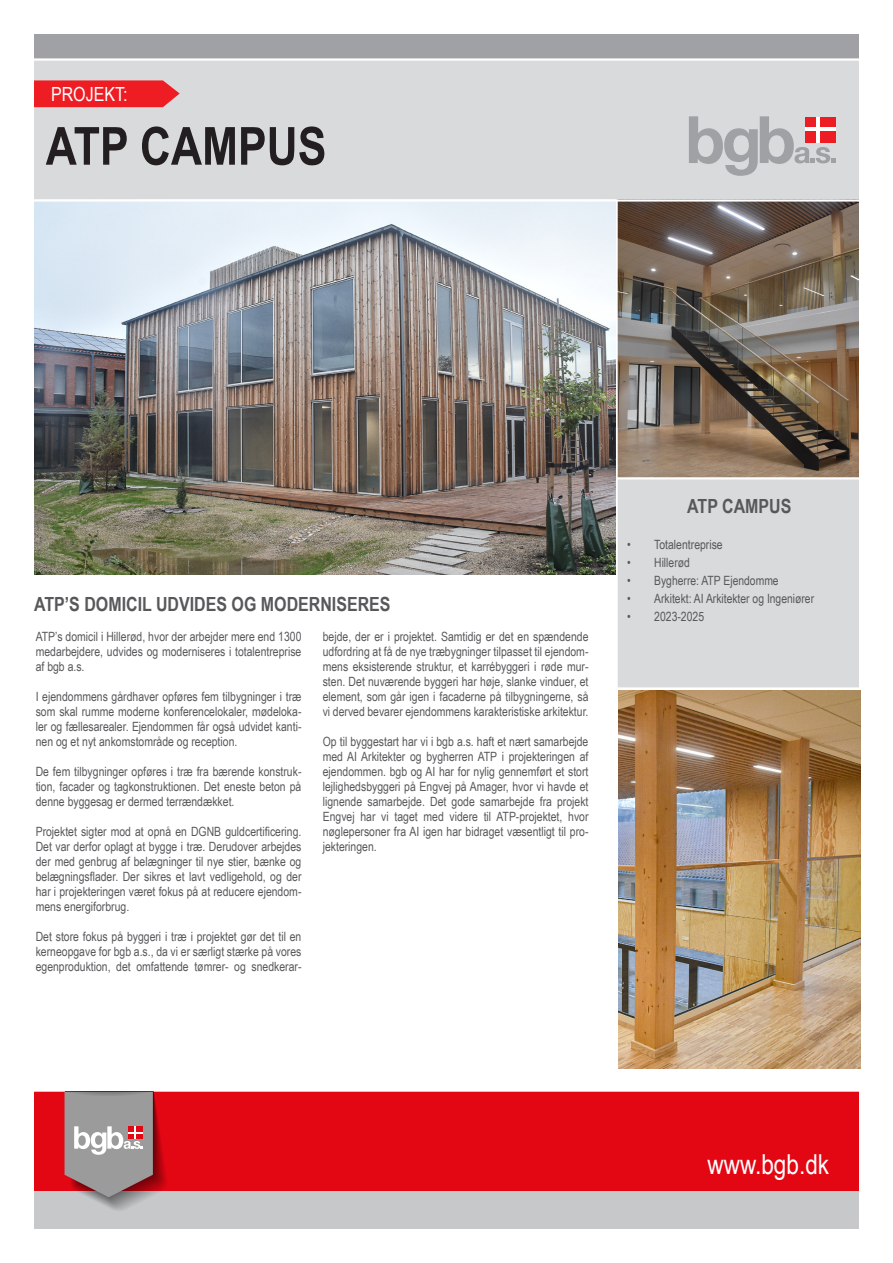
<style>
.page{position:relative;width:893px;height:1263px;background:#fff}
.page>*{position:absolute;margin:0;border:0;box-sizing:border-box;transform-origin:0 0}
.t1{font:700 52.5px "Arial Narrow";color:#231f20}
.t2{font:27.6px "Arial Narrow";color:#fff}
.t3{font:700 19.5px "Arial Narrow";color:#57585a}
.t4{font:19.5px "Arial Narrow";color:#fff}
.t5{font:12.75px/15px "Arial Narrow";color:#57585a;text-align:justify}
</style>
<div class="page">
<img style="left:619px;top:690px;width:241px;height:379px">
<div style="left:616px;top:478px;width:243px;height:211px;background:#d9dadc"></div>
<div style="left:34px;top:1092px;width:825px;height:137px;background:#c7c8ca"></div>
<div style="left:34px;top:1092px;width:825px;height:98px;background:#e30613"></div>
<svg style="left:42px;top:1092px;width:133px;height:118px"></svg>
<div style="left:34px;top:60px;width:825px;height:140px;background:#d9dadc"></div>
<svg style="left:34px;top:80px;width:146px;height:27px;background:#ec2b30"></svg>
<svg style="left:689px;top:116px;width:147px;height:60px"></svg>
<div style="left:805px;top:117px;width:31px;height:25px;background:#ee1d23"></div>
<hr style="left:816px;top:117px;width:4px;height:25px;background:#fff">
<hr style="left:805px;top:128px;width:31px;height:3px;background:#fff">
<img style="left:618px;top:202px;width:241px;height:275px">
<hr style="left:615px;top:199px;width:3px;height:874px;background:#fff">
<hr style="left:616px;top:477px;width:277px;height:2px;background:#fff">
<hr style="left:614px;top:687px;width:279px;height:3px;background:#fff">
<div style="left:34px;top:34px;width:825px;height:26px;background:#a0a1a5"></div>
<hr style="left:24px;top:58px;width:850px;height:3px;background:#fff">
<img style="left:34px;top:202px;width:581px;height:372px">
<hr style="left:24px;top:199px;width:850px;height:3px;background:#fff">
<p class="t4" style="left:51px;top:79px;width:78px">PROJEKT:</p>
<p class="t1" style="left:46px;top:106px;width:282px">ATP CAMPUS</p>
<p class="t3" style="left:34px;top:589px;width:358px">ATP’S DOMICIL UDVIDES OG MODERNISERES</p>
<p class="t5" style="left:36px;top:628px;width:267px">ATP’s domicil i Hillerød, hvor der arbejder mere end 1300 medarbejdere, udvides og moderniseres i totalentreprise af bgb a.s.</p>
<p class="t5" style="left:36px;top:688px;width:267px">I ejendommens gårdhaver opføres fem tilbygninger i træ som skal rumme moderne konferencelokaler, mødeloka&shy;ler og fællesarealer. Ejendommen får også udvidet kanti&shy;nen og et nyt ankomstområde og reception.</p>
<p class="t5" style="left:36px;top:763px;width:267px">De fem tilbygninger opføres i træ fra bærende konstruk&shy;tion, facader og tagkonstruktionen. Det eneste beton på denne byggesag er dermed terrændækket.</p>
<p class="t5" style="left:36px;top:823px;width:267px">Projektet sigter mod at opnå en DGNB guldcertificering.<br>Det var derfor oplagt at bygge i træ. Derudover arbejdes der med genbrug af belægninger til nye stier, bænke og belægningsflader. Der sikres et lavt vedligehold, og der har i projekteringen været fokus på at reducere ejendom&shy;mens energiforbrug.</p>
<p class="t5" style="left:36px;top:928px;width:267px">Det store fokus på byggeri i træ i projektet gør det til en kerneopgave for bgb a.s., da vi er særligt stærke på vores egenproduktion, det omfattende tømrer- og snedkerar-</p>
<p class="t5" style="left:323px;top:628px;width:267px">bejde, der er i projektet. Samtidig er det en spændende udfordring at få de nye træbygninger tilpasset til ejendom&shy;mens eksisterende struktur, et karrébyggeri i røde mur&shy;sten. Det nuværende byggeri har høje, slanke vinduer, et element, som går igen i facaderne på tilbygningerne, så vi derved bevarer ejendommens karakteristiske arkitektur.</p>
<p class="t5" style="left:323px;top:733px;width:267px">Op til byggestart har vi i bgb a.s. haft et nært samarbejde med AI Arkitekter og bygherren ATP i projekteringen af ejendommen. bgb og AI har for nylig gennemført et stort lejlighedsbyggeri på Engvej på Amager, hvor vi havde et lignende samarbejde. Det gode samarbejde fra projekt Engvej har vi taget med videre til ATP-projektet, hvor nøglepersoner fra AI igen har bidraget væsentligt til pro&shy;jekteringen.</p>
<p class="t3" style="left:687px;top:491px;width:106px">ATP CAMPUS</p>
<p class="t5" style="left:627px;top:536px;width:97px">• Totalentreprise</p>
<p class="t5" style="left:627px;top:554px;width:64px">• Hillerød</p>
<p class="t5" style="left:627px;top:572px;width:153px">• Bygherre: ATP Ejendomme</p>
<p class="t5" style="left:627px;top:590px;width:188px">• Arkitekt: AI Arkitekter og Ingeniører</p>
<p class="t5" style="left:627px;top:608px;width:78px">• 2023-2025</p>
<p class="t2" style="left:707px;top:1144px;width:123px">www.bgb.dk</p>
</div>
